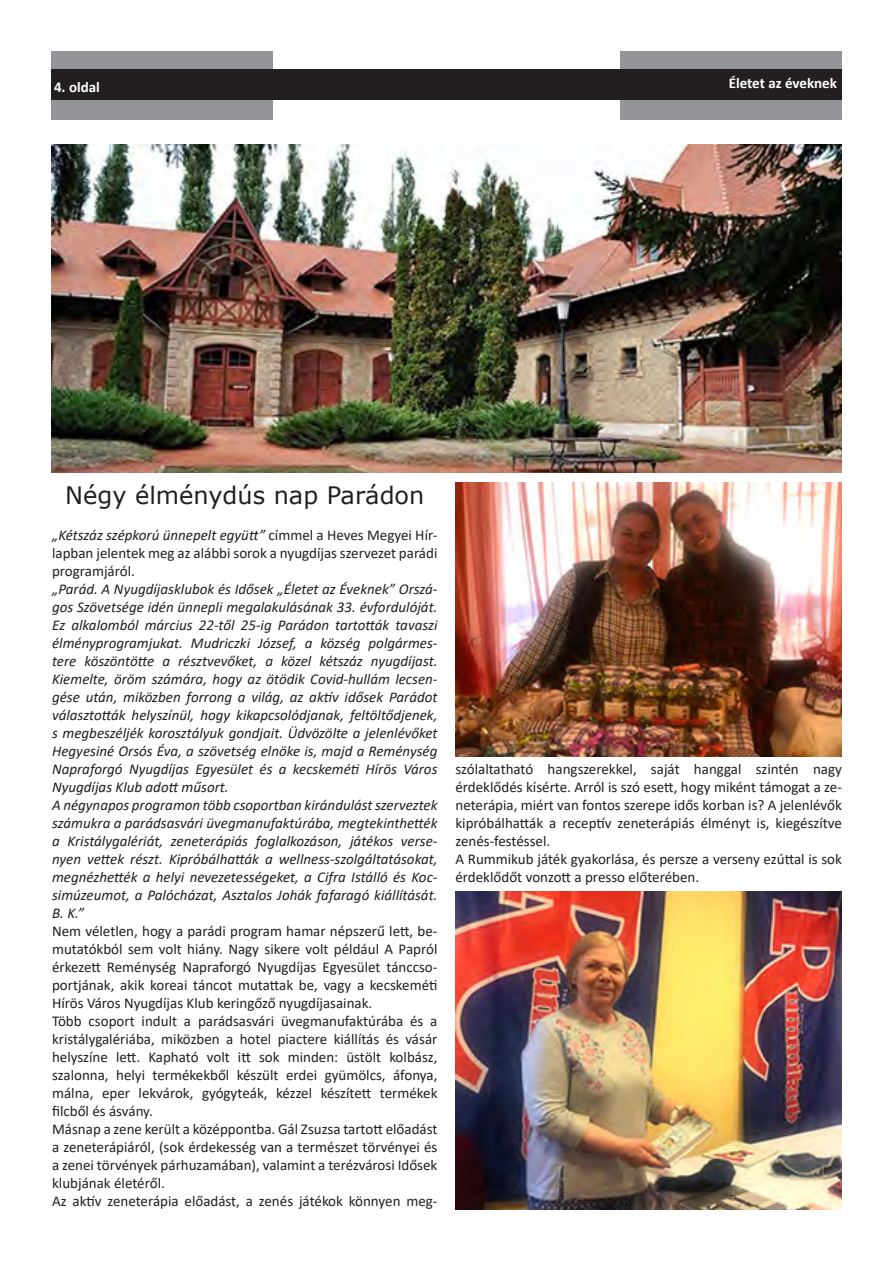
<style>
.page{position:relative;width:893px;height:1263px;background:#fff}
.page>*{position:absolute;margin:0;border:0;box-sizing:border-box;transform-origin:0 0}
.t1{font:24px "Verdana";color:#231f20}
.t2{font:15px/18px "Calibri";color:#231f20}
.t3{font:italic 15px/18px "Calibri";color:#231f20}
.t4{font:700 15px "Calibri";color:#fff}
.s1{font-style:italic}
</style>
<div class="page">
<div style="left:51px;top:51px;width:221px;height:68px;background:#939598"></div>
<div style="left:621px;top:51px;width:221px;height:68px;background:#939598"></div>
<div style="left:51px;top:69px;width:791px;height:30px;background:#231f20"></div>
<img style="left:51px;top:145px;width:791px;height:327px">
<img style="left:455px;top:483px;width:386px;height:273px">
<img style="left:455px;top:891px;width:386px;height:318px">
<p class="t4" style="left:60px;top:73px;width:47px">4. oldal</p>
<p class="t4" style="left:726px;top:74px;width:109px">Életet az Éveknek</p>
<p class="t4" style="left:729px;top:76px;width:110px">Életet az éveknek</p>
<p class="t4" style="left:54px;top:77px;width:47px">4. oldal</p>
<h1 class="t1" style="left:65px;top:479px;width:361px">Négy élménydús nap Parádon</h1>
<p class="t2" style="left:52px;top:526px;width:387px;text-align:justify"><span class="s1">„Kétszáz szépkorú ünnepelt együtt”</span> címmel a Heves Megyei Hír&shy;lapban jelentek meg az alábbi sorok a nyugdíjas szervezet parádi programjáról.</p>
<p class="t3" style="left:52px;top:579px;width:387px">„Parád. A Nyugdíjasklubok és Idősek „Életet az Éveknek” Orszá&shy;gos Szövetsége idén ünnepli megalakulásának 33. évfordulóját.<br>Ez alkalomból március 22-től 25-ig Parádon tartották tavaszi élményprogramjukat. Mudriczki József, a község polgármes&shy;tere köszöntötte a résztvevőket, a közel kétszáz nyugdíjast.<br>Kiemelte, öröm számára, hogy az ötödik Covid-hullám lecsen&shy;gése után, miközben forrong a világ, az aktív idősek Parádot választották helyszínül, hogy kikapcsolódjanak, feltöltődjenek, s megbeszéljék korosztályuk gondjait. Üdvözölte a jelenlévőket Hegyesiné Orsós Éva, a szövetség elnöke is, majd a Reménység Napraforgó Nyugdíjas Egyesület és a kecskeméti Hírös Város Nyugdíjas Klub adott műsort.<br>A négynapos programon több csoportban kirándulást szerveztek számukra a parádsasvári üvegmanufaktúrába, megtekinthették a Kristálygalériát, zeneterápiás foglalkozáson, játékos verse&shy;nyen vettek részt. Kipróbálhatták a wellness-szolgáltatásokat, megnézhették a helyi nevezetességeket, a Cifra Istálló és Koc&shy;simúzeumot, a Palócházat, Asztalos Johák fafaragó kiállítását.<br>B. K.”</p>
<p class="t2" style="left:52px;top:922px;width:387px">Nem véletlen, hogy a parádi program hamar népszerű lett, be&shy;mutatókból sem volt hiány. Nagy sikere volt például A Papról érkezett Reménység Napraforgó Nyugdíjas Egyesület tánccso&shy;portjának, akik koreai táncot mutattak be, vagy a kecskeméti Hírös Város Nyugdíjas Klub keringőző nyugdíjasainak.<br>Több csoport indult a parádsasvári üvegmanufaktúrába és a kristálygalériába, miközben a hotel piactere kiállítás és vásár helyszíne lett. Kapható volt itt sok minden: üstölt kolbász, szalonna, helyi termékekből készült erdei gyümölcs, áfonya, málna, eper lekvárok, gyógyteák, kézzel készített termékek filcből és ásvány.<br>Másnap a zene került a középpontba. Gál Zsuzsa tartott előadást a zeneterápiáról, (sok érdekesség van a természet törvényei és a zenei törvények párhuzamában), valamint a terézvárosi Idősek klubjának életéről.<br>Az aktív zeneterápia előadást, a zenés játékok könnyen meg-</p>
<p class="t2" style="left:455px;top:760px;width:388px">szólaltatható hangszerekkel, saját hanggal szintén nagy érdeklődés kísérte. Arról is szó esett, hogy miként támogat a ze&shy;neterápia, miért van fontos szerepe idős korban is? A jelenlévők kipróbálhatták a receptív zeneterápiás élményt is, kiegészítve zenés-festéssel.<br>A Rummikub játék gyakorlása, és persze a verseny ezúttal is sok érdeklődőt vonzott a presso előterében.</p>
</div>
